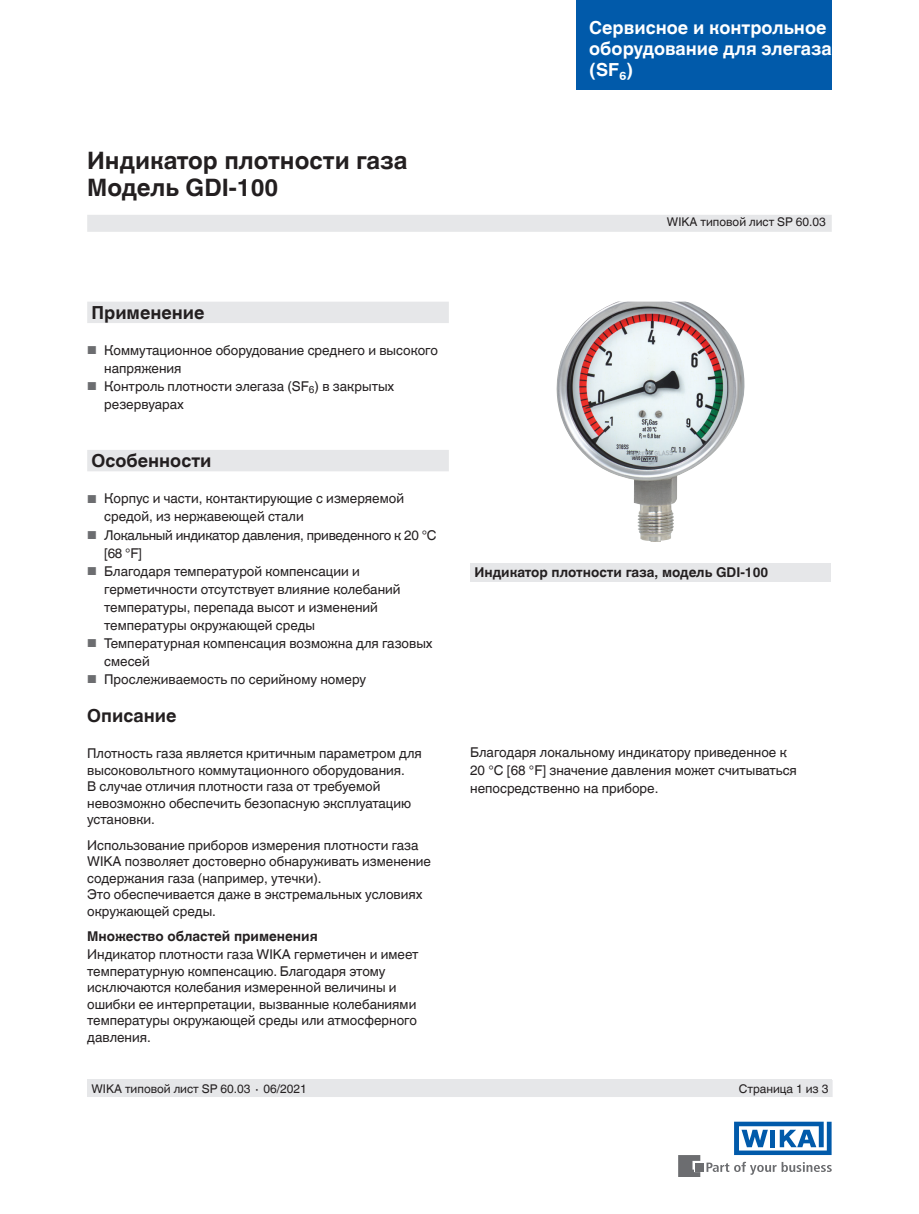
<style>
.page{position:relative;width:919px;height:1214px;background:#fff}
.page>*{position:absolute;margin:0;border:0;box-sizing:border-box;transform-origin:0 0}
.t1{font:700 24px/27px "Helvetica World";color:#231f20}
.t2{font:700 18px/21px "Helvetica World";color:#fff}
.t3{font:700 18px "Helvetica World";color:#231f20}
.t4{font:13.5px/16.5px "Helvetica World";color:#231f20}
.t5{font:700 13.5px "Helvetica World";color:#231f20}
.t6{font:13.5px/18px "Helvetica World";letter-spacing:-.02em;color:#231f20}
.t7{font:12px "Helvetica World";color:#231f20}
.s1{font-size:11.55px;color:#6c6d70}
</style>
<div class="page">
<svg style="left:706px;top:1161px;width:125px;height:13px"></svg>
<div style="left:694px;top:1162px;width:9px;height:9px;background:#6c6d70"></div>
<svg style="left:678px;top:1155px;width:22px;height:22px"></svg>
<svg style="left:734px;top:1121px;width:97px;height:34px"></svg>
<div style="left:576px;top:0;width:255px;height:89px;background:#015aaa"></div>
<div style="left:87px;top:215px;width:744px;height:17px;background:#e6e7e9"></div>
<div style="left:87px;top:1079px;width:744px;height:18px;background:#e6e7e9"></div>
<svg style="left:87px;top:302px;width:362px;height:169px"></svg>
<div style="left:470px;top:563px;width:361px;height:18px;background:#e6e7e9"></div>
<img style="left:556px;top:301px;width:189px;height:241px">
<h1 class="t1" style="left:87px;top:147px;width:322px">Индикатор плотности газа<br>Модель GDI-100</h1>
<h2 class="t3" style="left:91px;top:302px;width:114px">Применение</h2>
<p class="t4" style="left:104px;top:341px;width:335px;line-height:18px;text-indent:-17px"><span class="s1">■</span> Коммутационное оборудование среднего и высокого напряжения</p>
<p class="t4" style="left:104px;top:377px;width:291px;line-height:18px;text-indent:-17px"><span class="s1">■</span> Контроль плотности элегаза (SF<sub>6</sub>) в закрытых резервуарах</p>
<h2 class="t3" style="left:91px;top:450px;width:122px">Особенности</h2>
<p class="t4" style="left:104px;top:490px;width:301px;line-height:18px;text-indent:-17px"><span class="s1">■</span> Корпус и части, контактирующие с измеряемой средой, из нержавеющей стали</p>
<p class="t6" style="left:104px;top:526px;width:334px;text-indent:-17px"><span class="s1">■</span> Локальный индикатор давления, приведенного к 20 °C [68 °F]</p>
<p class="t4" style="left:104px;top:562px;width:298px;line-height:18px;text-indent:-17px"><span class="s1">■</span> Благодаря температурой компенсации и герметичности отсутствует влияние колебаний температуры, перепада высот и изменений температуры окружающей среды</p>
<p class="t4" style="left:104px;top:634px;width:330px;line-height:18px;text-indent:-17px"><span class="s1">■</span> Температурная компенсация возможна для газовых смесей</p>
<p class="t4" style="left:87px;top:670px;width:280px"><span class="s1">■</span> Прослеживаемость по серийному номеру</p>
<h2 class="t3" style="left:87px;top:705px;width:91px">Описание</h2>
<p class="t4" style="left:87px;top:745px;width:336px">Плотность газа является критичным параметром для высоковольтного коммутационного оборудования.<br>В случае отличия плотности газа от требуемой невозможно обеспечить безопасную эксплуатацию установки.</p>
<p class="t4" style="left:87px;top:836px;width:345px">Использование приборов измерения плотности газа WIKA позволяет достоверно обнаруживать изменение содержания газа (например, утечки).<br>Это обеспечивается даже в экстремальных условиях окружающей среды.</p>
<p class="t5" style="left:87px;top:928px;width:232px">Множество областей применения</p>
<p class="t4" style="left:87px;top:946px;width:333px">Индикатор плотности газа WIKA герметичен и имеет температурную компенсацию. Благодаря этому исключаются колебания измеренной величины и ошибки ее интерпретации, вызванные колебаниями температуры окружающей среды или атмосферного давления.</p>
<h2 class="t2" style="left:589px;top:18px;width:244px">Сервисное и контрольное оборудование для элегаза (SF₆)</h2>
<p class="t7" style="left:667px;top:215px;width:160px">WIKA типовой лист SP 60.03</p>
<p class="t5" style="left:474px;top:564px;width:295px">Индикатор плотности газа, модель GDI-100</p>
<p class="t4" style="left:470px;top:743px;width:328px;line-height:18px">Благодаря локальному индикатору приведенное к<br>20 °C [68 °F] значение давления может считываться непосредственно на приборе.</p>
<p class="t7" style="left:91px;top:1081px;width:217px">WIKA типовой лист SP 60.03 ∙ 06/2021</p>
<p class="t7" style="left:738px;top:1081px;width:91px">Страница 1 из 3</p>
</div>
